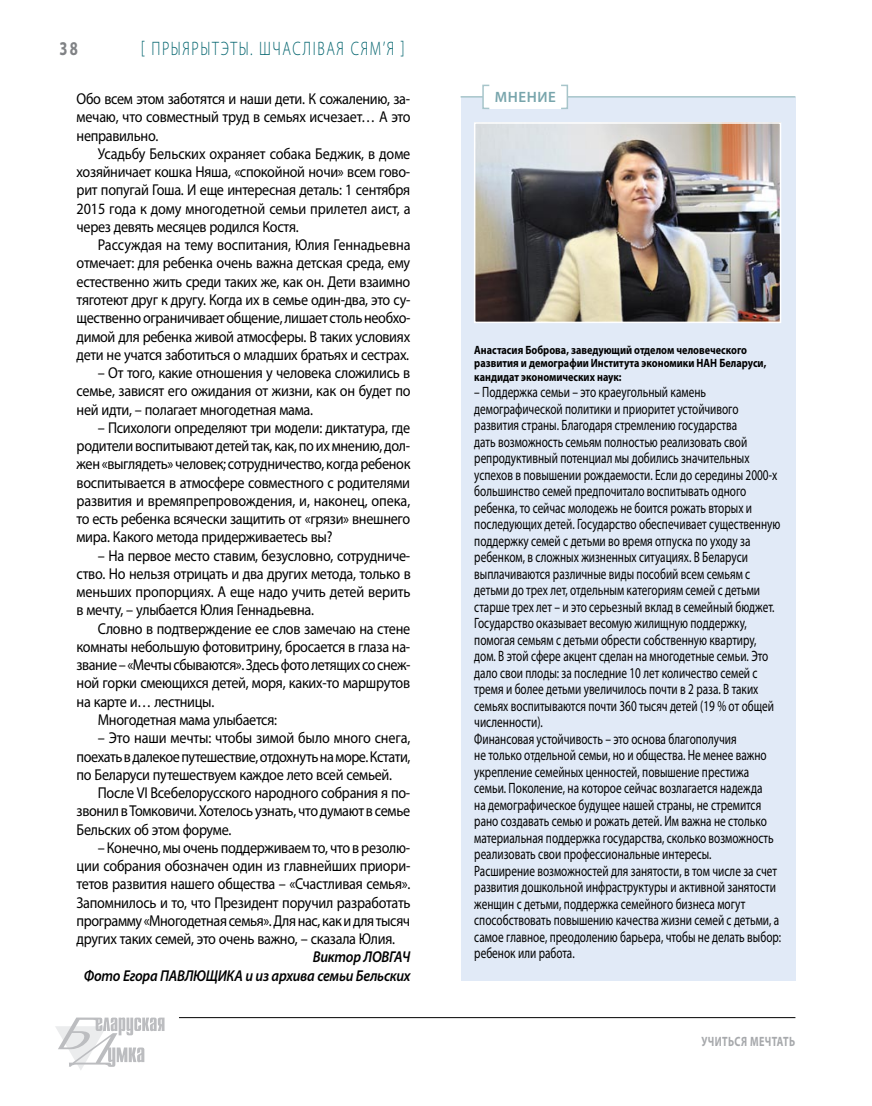
<style>
.page{position:relative;width:872px;height:1106px;background:#fff}
.page>*{position:absolute;margin:0;border:0;box-sizing:border-box;transform-origin:0 0}
.t1{font:300 19.5px "Myriad Pro";letter-spacing:.11em;color:#00636d;scale:.75 1}
.t2{font:700 19.5px "Myriad Pro";color:#808285;scale:.75 1}
.t3{font:15.75px/18.3px "Myriad Pro";letter-spacing:-.02em;color:#000;text-align:justify;scale:.9 1}
.t4{font:italic 600 15.75px/18.3px "Myriad Pro";letter-spacing:-.02em;color:#000;text-align:right;scale:.9 1}
.t5{font:15px/16.5px "Myriad Pro";color:#000;scale:.75 1}
.t6{font:600 15px "Myriad Pro";letter-spacing:.04em;color:#78a5ac}
.t7{font:700 13.5px "Myriad Pro";color:#a7a9ac;scale:.75 1}
.t8{font:700 12px/13.5px "Myriad Pro";color:#000;scale:.85 1}
</style>
<div class="page">
<hr style="left:179px;top:1017px;width:616px;height:1px;background:#000">
<svg style="left:55px;top:1017px;width:109px;height:53px"></svg>
<div style="left:460px;top:97px;width:335px;height:883px;background:#e1eaf7"></div>
<hr style="left:460px;top:96px;width:335px;height:2px;background:#a7c5ca">
<div style="left:483px;top:84px;width:84px;height:25px;background:#fff"></div>
<div style="left:482px;top:85px;width:8px;height:24px;border:2px solid #a7c5ca"></div>
<div style="left:560px;top:85px;width:8px;height:24px;border:2px solid #a7c5ca"></div>
<img style="left:477px;top:125px;width:301px;height:195px">
<div style="left:474px;top:122px;width:307px;height:201px;border:2px solid #fff"></div>
<p class="t1" style="left:141px;top:38px;width:353px">[ Прыярытэты. Шчаслівая сям’я ]</p>
<p class="t3" style="left:77px;top:89px;width:373px">Обо всем этом заботятся и наши дети. К сожалению, за&shy;мечаю, что совместный труд в семьях исчезает… А это неправильно.</p>
<p class="t3" style="left:77px;top:144px;width:373px;text-indent:21px">Усадьбу Бельских охраняет собака Беджик, в доме хозяйничает кошка Няша, «спокойной ночи» всем гово&shy;рит попугай Гоша. И еще интересная деталь: 1 сентября 2015 года к дому многодетной семьи прилетел аист, а через девять месяцев родился Костя.</p>
<p class="t3" style="left:77px;top:235px;width:372px;text-indent:21px">Рассуждая на тему воспитания, Юлия Геннадьевна отмечает: для ребенка очень важна детская среда, ему естественно жить среди таких же, как он. Дети взаимно тяготеют друг к другу. Когда их в семье один-два, это су&shy;щественно ограничивает общение, лишает столь необхо&shy;димой для ребенка живой атмосферы. В таких условиях дети не учатся заботиться о младших братьях и сестрах.</p>
<p class="t3" style="left:77px;top:363px;width:373px;text-indent:21px">– От того, какие отношения у человека сложились в семье, зависят его ожидания от жизни, как он будет по ней идти, – полагает многодетная мама.</p>
<p class="t3" style="left:77px;top:418px;width:372px;text-indent:21px">– Психологи определяют три модели: диктатура, где родители воспитывают детей так, как, по их мнению, дол&shy;жен «выглядеть» человек; сотрудничество, когда ребенок воспитывается в атмосфере совместного с родителями развития и времяпрепровождения, и, наконец, опека, то есть ребенка всячески защитить от «грязи» внешнего мира. Какого метода придерживаетесь вы?</p>
<p class="t3" style="left:77px;top:546px;width:373px;text-indent:21px">– На первое место ставим, безусловно, сотрудниче&shy;ство. Но нельзя отрицать и два других метода, только в меньших пропорциях. А еще надо учить детей верить в мечту, – улыбается Юлия Геннадьевна.</p>
<p class="t3" style="left:98px;top:619px;width:349px">Словно в подтверждение ее слов замечаю на стене</p>
<p class="t3" style="left:77px;top:637px;width:372px">комнаты небольшую фотовитрину, бросается в глаза на-</p>
<p class="t3" style="left:77px;top:655px;width:372px">звание – «Мечты сбываются». Здесь фото летящих со снеж-</p>
<p class="t3" style="left:77px;top:674px;width:372px">ной горки смеющихся детей, моря, каких-то маршрутов</p>
<p class="t3" style="left:77px;top:692px;width:155px">на карте и… лестницы.</p>
<p class="t3" style="left:98px;top:710px;width:201px">Многодетная мама улыбается:</p>
<p class="t3" style="left:77px;top:728px;width:372px;text-indent:21px">– Это наши мечты: чтобы зимой было много снега, поехать в далекое путешествие, отдохнуть на море. Кстати, по Беларуси путешествуем каждое лето всей семьей.</p>
<p class="t3" style="left:77px;top:783px;width:372px;text-indent:21px">После VI Всебелорусского народного собрания я по&shy;звонил в Томковичи. Хотелось узнать, что думают в семье Бельских об этом форуме.</p>
<p class="t3" style="left:77px;top:838px;width:373px;text-indent:21px">– Конечно, мы очень поддерживаем то, что в резолю&shy;ции собрания обозначен один из главнейших приори&shy;тетов развития нашего общества – «Счастливая семья».<br>Запомнилось и то, что Президент поручил разработать программу «Многодетная семья». Для нас, как и для тысяч других таких семей, это очень важно, – сказала Юлия.</p>
<p class="t4" style="left:84px;top:947px;width:364px">Виктор ЛОВГАЧ<br>Фото Егора ПАВЛЮЩИКА и из архива семьи Бельских</p>
<p class="t2" style="left:60px;top:36px;width:26px">38</p>
<p class="t6" style="left:494px;top:88px;width:63px">Мнение</p>
<p class="t8" style="left:474px;top:342px;width:345px">Анастасия Боброва, заведующий отделом человеческого развития и демографии Института экономики НАН Беларуси, кандидат экономических наук:</p>
<p class="t5" style="left:474px;top:383px;width:411px">– Поддержка семьи – это краеугольный камень демографической политики и приоритет устойчивого развития страны. Благодаря стремлению государства<br>дать возможность семьям полностью реализовать свой репродуктивный потенциал мы добились значительных успехов в повышении рождаемости. Если до середины 2000-х большинство семей предпочитало воспитывать одного ребенка, то сейчас молодежь не боится рожать вторых и последующих детей. Государство обеспечивает существенную поддержку семей с детьми во время отпуска по уходу за ребенком, в сложных жизненных ситуациях. В Беларуси выплачиваются различные виды пособий всем семьям с детьми до трех лет, отдельным категориям семей с детьми старше трех лет – и это серьезный вклад в семейный бюджет.<br>Государство оказывает весомую жилищную поддержку, помогая семьям с детьми обрести собственную квартиру, дом. В этой сфере акцент сделан на многодетные семьи. Это дало свои плоды: за последние 10 лет количество семей с тремя и более детьми увеличилось почти в 2 раза. В таких семьях воспитываются почти 360 тысяч детей (19 % от общей численности).<br>Финансовая устойчивость – это основа благополучия<br>не только отдельной семьи, но и общества. Не менее важно укрепление семейных ценностей, повышение престижа семьи. Поколение, на которое сейчас возлагается надежда<br>на демографическое будущее нашей страны, не стремится рано создавать семью и рожать детей. Им важна не столько материальная поддержка государства, сколько возможность реализовать свои профессиональные интересы.<br>Расширение возможностей для занятости, в том числе за счет развития дошкольной инфраструктуры и активной занятости женщин с детьми, поддержка семейного бизнеса могут способствовать повышению качества жизни семей с детьми, а самое главное, преодолению барьера, чтобы не делать выбор: ребенок или работа.</p>
<p class="t7" style="left:701px;top:1032px;width:127px">Учиться мечтать</p>
</div>
